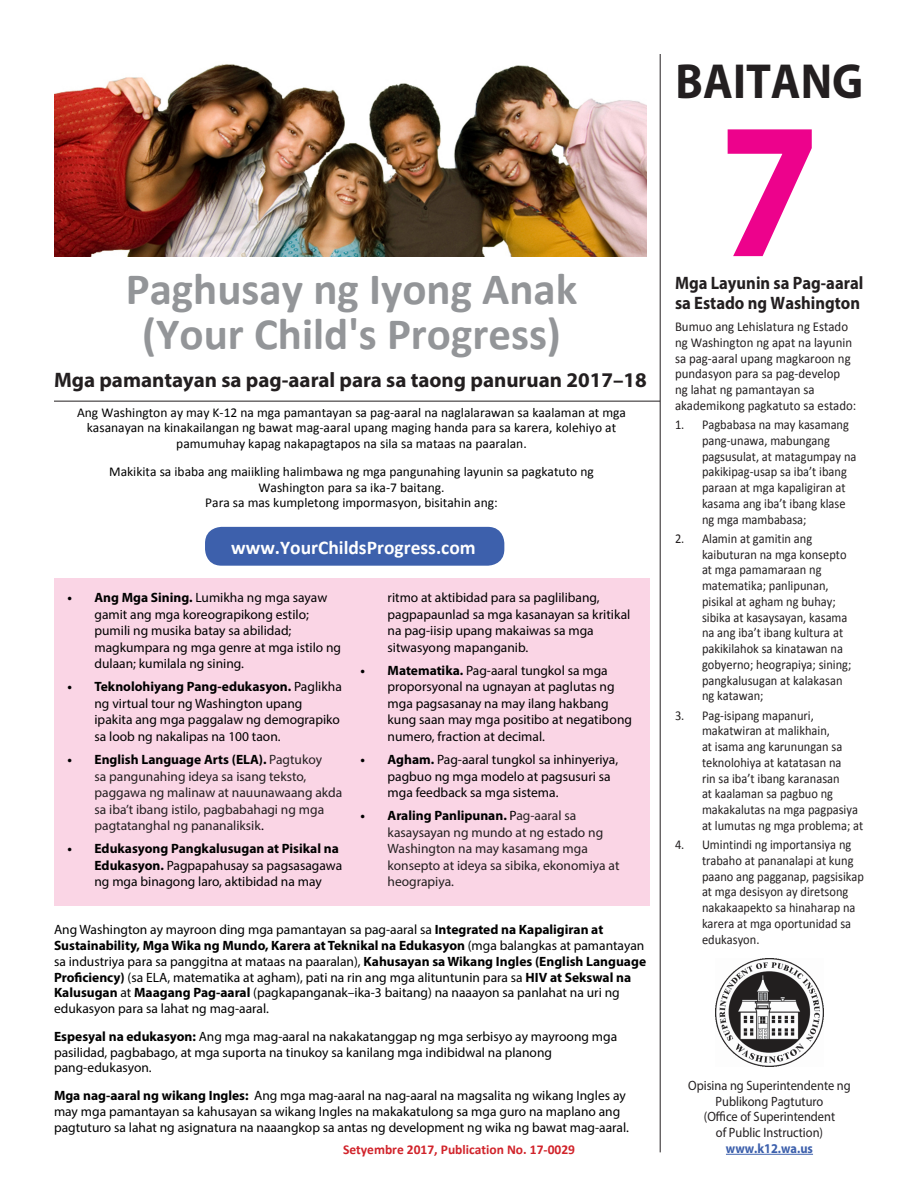
<style>
.page{position:relative;width:918px;height:1188px;background:#fff}
.page>*{position:absolute;margin:0;border:0;box-sizing:border-box;transform-origin:0 0}
.t1{font:700 195px "Myriad Pro";color:#ed028c;scale:.94 1}
.t2{font:700 49.5px "Myriad Pro";color:#231f20;scale:.92 1}
.t3{font:700 45px/45px "Calibri";color:#939598;text-align:center}
.t4{font:700 21px "Myriad Pro";color:#231f20}
.t5{font:700 19.5px "Calibri";color:#fff}
.t6{font:700 18px "Myriad Pro";color:#231f20;scale:.92 1}
.Main_text{font:13.5px/16.5px "Myriad Pro";color:#000}
.t7{font:13.5px/15.8px "Calibri";color:#231f20;scale:.92 1}
.Main_text-2{font:13.5px/15.8px "Calibri";color:#000;text-align:center}
.t8{font:13.5px/16.5px "Myriad Pro";color:#231f20}
.t9{font:13.5px/15.8px "Calibri";color:#231f20;scale:.95 1}
.t10{font:13.5px/15.8px "Myriad Pro";color:#231f20;text-align:center;scale:.92 1}
.t11{font:700 13.5px "Calibri";color:#d1232a}
.t12{font:700 13.5px "Myriad Pro";color:#3d60ac;scale:.92 1}
.s1{font-weight:700}
.s2{font-weight:700;color:#000}
.s3{color:#000}
</style>
<div class="page">
<hr style="left:660px;top:54px;width:1px;height:1098px;background:#231f20">
<hr style="left:726px;top:1154px;width:87px;height:1px;background:#3d60ac">
<img style="left:54px;top:64px;width:593px;height:192px">
<hr style="left:54px;top:401px;width:606px;height:1px;background:#231f20">
<div style="left:54px;top:579px;width:595px;height:327px;background:#fad5e5"></div>
<div style="left:205px;top:527px;width:299px;height:39px;background:#3d60ac;border-radius:16px"></div>
<img style="left:716px;top:959px;width:108px;height:108px">
<p class="t2" style="left:676px;top:49px;width:205px">BAITANG</p>
<p class="t1" style="left:719px;top:63px;width:110px">7</p>
<p class="t6" style="left:675px;top:291px;width:203px">sa Estado ng Washington</p>
<p class="t9" style="left:675px;top:319px;width:184px">Bumuo ang Lehislatura ng Estado</p>
<p class="t9" style="left:675px;top:335px;width:192px">ng Washington ng apat na layunin sa pag-aaral upang magkaroon ng pundasyon para sa pag-develop ng lahat ng pamantayan sa akademikong pagkatuto sa estado:</p>
<p class="t7" style="left:702px;top:417px;width:169px;text-indent:-27px">1. Pagbabasa na may kasamang pang-unawa, mabungang pagsusulat, at matagumpay na pakikipag-usap sa iba’t ibang paraan at mga kapaligiran at kasama ang iba’t ibang klase ng mga mambabasa;</p>
<p class="t7" style="left:702px;top:531px;width:164px;text-indent:-27px">2. Alamin at gamitin ang kaibuturan na mga konsepto at mga pamamaraan ng matematika; panlipunan, pisikal at agham ng buhay; sibika at kasaysayan, kasama na ang iba’t ibang kultura at pakikilahok sa kinatawan na gobyerno; heograpiya; sining; pangkalusugan at kalakasan ng katawan;</p>
<p class="t7" style="left:702px;top:707px;width:177px;text-indent:-27px">3. Pag-isipang mapanuri, makatwiran at malikhain,<br>at isama ang karunungan sa teknolohiya at katatasan na<br>rin sa iba’t ibang karanasan<br>at kaalaman sa pagbuo ng makakalutas na mga pagpasiya at lumutas ng mga problema; at</p>
<p class="t7" style="left:702px;top:837px;width:178px;text-indent:-27px">4. Umintindi ng importansiya ng trabaho at pananalapi at kung paano ang pagganap, pagsisikap at mga desisyon ay diretsong nakakaapekto sa hinaharap na karera at mga oportunidad sa edukasyon.</p>
<p class="t3" style="left:126px;top:266px;width:453px">Paghusay ng Iyong Anak (Your Child's Progress)</p>
<p class="t4" style="left:54px;top:367px;width:594px">Mga pamantayan sa pag-aaral para sa taong panuruan 2017–18</p>
<p class="Main_text-2" style="left:77px;top:404px;width:550px">Ang Washington ay may K-12 na mga pamantayan sa pag-aaral na naglalarawan sa kaalaman at mga kasanayan na kinakailangan ng bawat mag-aaral upang maging handa para sa karera, kolehiyo at pamumuhay kapag nakapagtapos na sila sa mataas na paaralan.</p>
<p class="Main_text-2" style="left:109px;top:464px;width:486px">Makikita sa ibaba ang maiikling halimbawa ng mga pangunahing layunin sa pagkatuto ng<br>Washington para sa ika-7 baitang.<br>Para sa mas kumpletong impormasyon, bisitahin ang:</p>
<p class="t6" style="left:675px;top:271px;width:206px">Mga Layunin sa Pag-aaral</p>
<p class="t5" style="left:231px;top:535px;width:246px">www.YourChildsProgress.com</p>
<p class="Main_text" style="left:388px;top:589px;width:244px">ritmo at aktibidad para sa paglilibang, pagpapaunlad sa mga kasanayan sa kritikal na pag-iisip upang makaiwas sa mga sitwasyong mapanganib.</p>
<p class="Main_text" style="left:388px;top:662px;width:246px;text-indent:-27px"><span class="s1">• Matematika.</span> Pag-aaral tungkol sa mga proporsyonal na ugnayan at paglutas ng mga pagsasanay na may ilang hakbang kung saan may mga positibo at negatibong numero, fraction at decimal.</p>
<p class="Main_text" style="left:388px;top:751px;width:232px;text-indent:-27px"><span class="s1">• Agham.</span> Pag-aaral tungkol sa inhinyeriya, pagbuo ng mga modelo at pagsusuri sa mga feedback sa mga sistema.</p>
<p class="t8" style="left:388px;top:807px;width:233px;text-indent:-27px"><span class="s2">• Araling Panlipunan.</span> <span class="s3">P</span>ag-aaral sa kasaysayan ng mundo at ng estado ng<br>Washington na may kasamang mga konsepto at ideya sa sibika, ekonomiya at heograpiya.</p>
<p class="Main_text" style="left:94px;top:589px;width:248px;text-indent:-27px"><span class="s1">• Ang Mga Sining.</span> Lumikha ng mga sayaw gamit ang mga koreograpikong estilo; pumili ng musika batay sa abilidad; magkumpara ng mga genre at mga istilo ng dulaan; kumilala ng sining.</p>
<p class="Main_text" style="left:94px;top:678px;width:249px;text-indent:-27px"><span class="s1">• Teknolohiyang Pang-edukasyon.</span> Paglikha ng virtual tour ng Washington upang ipakita ang mga paggalaw ng demograpiko sa loob ng nakalipas na 100 taon.</p>
<p class="t8" style="left:94px;top:751px;width:249px;text-indent:-27px"><span class="s2">• English Language Arts (ELA).</span> Pagtukoy<br>sa pangunahing ideya sa isang teksto, paggawa ng malinaw at nauunawaang akda sa iba’t ibang istilo, pagbabahagi ng mga pagtatanghal ng pananaliksik<span class="s3">.</span></p>
<p class="Main_text" style="left:94px;top:840px;width:249px;text-indent:-27px"><span class="s1">• Edukasyong Pangkalusugan at Pisikal na<br>Edukasyon.</span> Pagpapahusay sa pagsasagawa ng mga binagong laro, aktibidad na may</p>
<p class="Main_text" style="left:54px;top:922px;width:594px;line-height:15.8px">Ang Washington ay mayroon ding mga pamantayan sa pag-aaral sa <span class="s1">Integrated na Kapaligiran at Sustainability, Mga Wika ng Mundo, Karera at Teknikal na Edukasyon</span> (mga balangkas at pamantayan sa industriya para sa panggitna at mataas na paaralan), <span class="s1">Kahusayan sa Wikang Ingles (English Language Proficiency)</span> (sa ELA, matematika at agham), pati na rin ang mga alituntunin para sa <span class="s1">HIV at Sekswal na Kalusugan</span> at <span class="s1">Maagang Pag-aaral</span> (pagkapanganak–ika-3 baitang) na naaayon sa panlahat na uri ng edukasyon para sa lahat ng mag-aaral.</p>
<p class="Main_text" style="left:54px;top:1028px;width:565px;line-height:15.8px"><span class="s1">Espesyal na edukasyon:</span> Ang mga mag-aaral na nakakatanggap ng mga serbisyo ay mayroong mga pasilidad, pagbabago, at mga suporta na tinukoy sa kanilang mga indibidwal na planong pang-edukasyon.</p>
<p class="Main_text" style="left:54px;top:1088px;width:577px;line-height:15.8px"><span class="s1">Mga nag-aaral ng wikang Ingles:</span> Ang mga mag-aaral na nag-aaral na magsalita ng wikang Ingles ay may mga pamantayan sa kahusayan sa wikang Ingles na makakatulong sa mga guro na maplano ang pagtuturo sa lahat ng asignatura na naaangkop sa antas ng development ng wika ng bawat mag-aaral.</p>
<p class="t10" style="left:688px;top:1077px;width:178px">Opisina ng Superintendente ng<br>Publikong Pagtuturo<br>(Office of Superintendent<br>of Public Instruction)</p>
<p class="t12" style="left:726px;top:1140px;width:96px">www.k12.wa.us</p>
<p class="t11" style="left:343px;top:1141px;width:234px">Setyembre 2017, Publication No. 17-0029</p>
</div>
